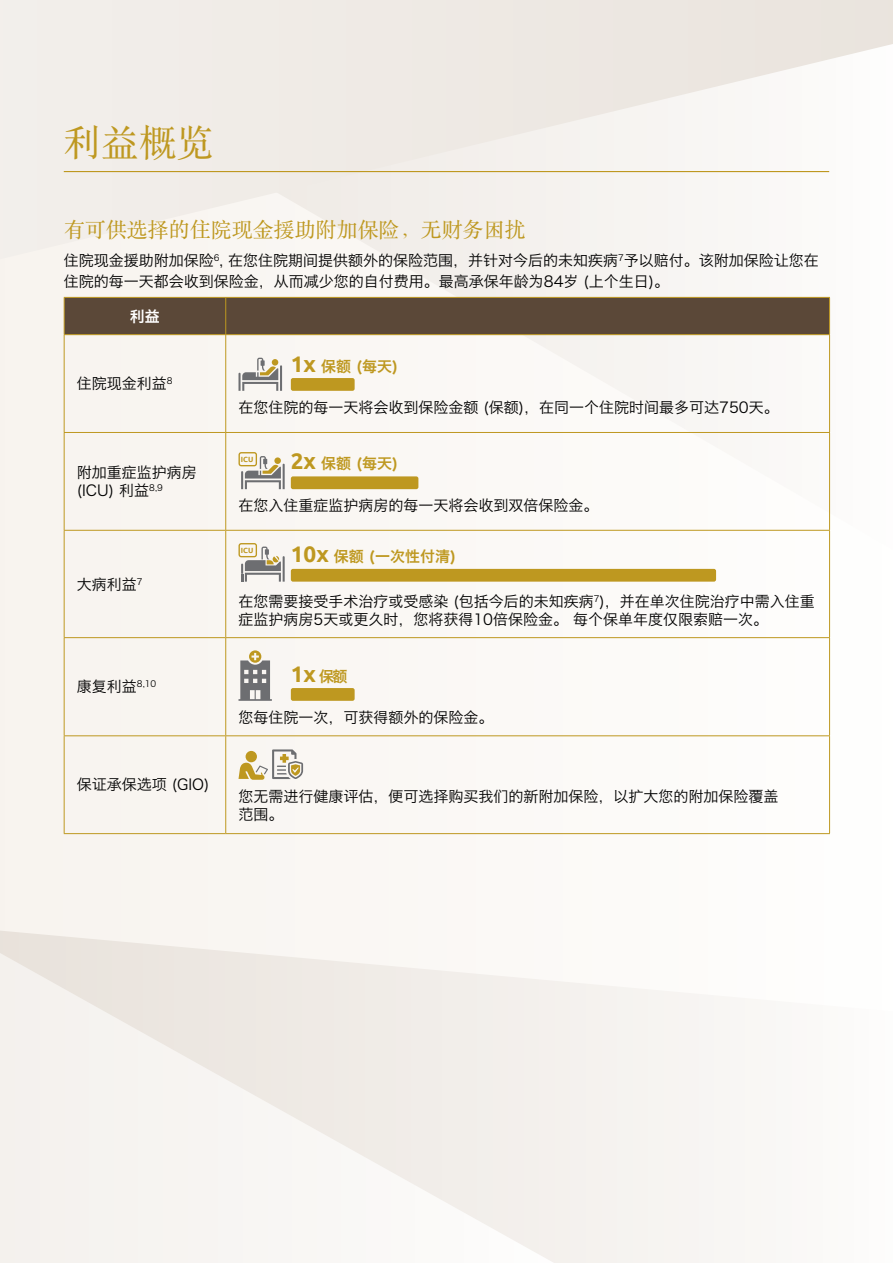
<style>
.page{position:relative;width:893px;height:1263px;background:#faf7f4}
.page>*{position:absolute;margin:0;border:0;box-sizing:border-box;transform-origin:0 0}
.t1{font:37.5px "ST Songti SC Regular";color:#be9820}
.t2{font:700 22.5px "Ubuntu";color:#be9820}
.t3{font:21px "ST Songti SC Regular";color:#be9820}
.t4{font:15px/18px "Hiragino Sans GB W3";color:#000}
.t5{font:15px "Hiragino Sans GB W6";color:#be9820}
.t6{font:15px "Hiragino Sans GB W6";color:#fff}
.t7{font:700 7.5px "Ubuntu";color:#be9820}
.s1{font-family:"Ubuntu";font-weight:700;font-size:22.5px}
.s2{font-family:"Hiragino Sans GB W6";font-weight:400;font-size:15px}
</style>
<div class="page">
<svg style="left:0;top:930px;width:477px;height:289px"></svg>
<svg style="left:37px;top:0;width:856px;height:478px"></svg>
<div style="left:65px;top:298px;width:764px;height:36px;background:#5b4838"></div>
<hr style="left:64px;top:297px;width:162px;height:1px;background:#be9820">
<hr style="left:64px;top:298px;width:1px;height:36px;background:#be9820">
<hr style="left:226px;top:297px;width:604px;height:1px;background:#be9820">
<hr style="left:225px;top:298px;width:1px;height:36px;background:#be9820">
<hr style="left:829px;top:298px;width:1px;height:36px;background:#be9820">
<hr style="left:64px;top:334px;width:162px;height:1px;background:#be9820">
<hr style="left:64px;top:335px;width:1px;height:97px;background:#be9820">
<hr style="left:226px;top:334px;width:604px;height:1px;background:#be9820">
<hr style="left:225px;top:335px;width:1px;height:97px;background:#be9820">
<hr style="left:829px;top:335px;width:1px;height:97px;background:#be9820">
<hr style="left:64px;top:432px;width:162px;height:1px;background:#be9820">
<hr style="left:64px;top:433px;width:1px;height:97px;background:#be9820">
<hr style="left:226px;top:432px;width:604px;height:1px;background:#be9820">
<hr style="left:225px;top:433px;width:1px;height:97px;background:#be9820">
<hr style="left:829px;top:433px;width:1px;height:97px;background:#be9820">
<hr style="left:64px;top:530px;width:162px;height:1px;background:#be9820">
<hr style="left:64px;top:531px;width:1px;height:106px;background:#be9820">
<hr style="left:226px;top:530px;width:604px;height:1px;background:#be9820">
<hr style="left:225px;top:531px;width:1px;height:106px;background:#be9820">
<hr style="left:829px;top:531px;width:1px;height:106px;background:#be9820">
<hr style="left:64px;top:637px;width:162px;height:1px;background:#be9820">
<hr style="left:64px;top:638px;width:1px;height:97px;background:#be9820">
<hr style="left:226px;top:637px;width:604px;height:1px;background:#be9820">
<hr style="left:225px;top:638px;width:1px;height:97px;background:#be9820">
<hr style="left:829px;top:638px;width:1px;height:97px;background:#be9820">
<hr style="left:64px;top:735px;width:162px;height:1px;background:#be9820">
<hr style="left:64px;top:736px;width:1px;height:97px;background:#be9820">
<hr style="left:226px;top:735px;width:604px;height:1px;background:#be9820">
<hr style="left:225px;top:736px;width:1px;height:97px;background:#be9820">
<hr style="left:829px;top:736px;width:1px;height:97px;background:#be9820">
<hr style="left:64px;top:833px;width:162px;height:1px;background:#be9820">
<hr style="left:226px;top:833px;width:604px;height:1px;background:#be9820">
<div style="left:291px;top:378px;width:64px;height:13px;background:#be9820;border-radius:2px"></div>
<svg style="left:238px;top:358px;width:44px;height:33px"></svg>
<svg style="left:238px;top:452px;width:47px;height:37px"></svg>
<div style="left:291px;top:476px;width:127px;height:13px;background:#be9820;border-radius:2px"></div>
<svg style="left:238px;top:543px;width:47px;height:39px"></svg>
<div style="left:291px;top:569px;width:425px;height:13px;background:#be9820;border-radius:2px"></div>
<svg style="left:238px;top:650px;width:34px;height:51px"></svg>
<div style="left:291px;top:688px;width:64px;height:13px;background:#be9820;border-radius:2px"></div>
<svg style="left:238px;top:749px;width:65px;height:31px"></svg>
<hr style="left:64px;top:171px;width:765px;height:1px;background:#be9820">
<h1 class="t1" style="left:64px;top:119px;width:151px">利益概览</h1>
<h3 class="t3" style="left:64px;top:217px;width:464px">有可供选择的住院现金援助附加保险，无财务困扰</h3>
<p class="t4" style="left:64px;top:249px;width:757px;line-height:21px">住院现金援助附加保险<sup>6</sup>, 在您住院期间提供额外的保险范围，并针对今后的未知疾病<sup>7</sup>予以赔付。该附加保险让您在住院的每一天都会收到保险金，从而减少您的自付费用。最高承保年龄为84岁 (上个生日)。</p>
<p class="t6" style="left:130px;top:306px;width:31px">利益</p>
<p class="t4" style="left:77px;top:374px;width:97px">住院现金利益<sup>8</sup></p>
<p class="t4" style="left:77px;top:463px;width:121px">附加重症监护病房(ICU) 利益<sup>8,9</sup></p>
<p class="t4" style="left:77px;top:575px;width:67px">大病利益<sup>7</sup></p>
<p class="t4" style="left:77px;top:677px;width:81px">康复利益<sup>8,10</sup></p>
<p class="t4" style="left:77px;top:775px;width:134px">保证承保选项 (GIO)</p>
<p class="t5" style="left:291px;top:356px;width:109px"><span class="s1">1x</span> 保额 (每天)</p>
<p class="t4" style="left:238px;top:398px;width:542px">在您住院的每一天将会收到保险金额 (保额)，在同一个住院时间最多可达750天。</p>
<p class="t7" style="left:241px;top:455px;width:14px">ICU</p>
<p class="t5" style="left:291px;top:453px;width:109px"><span class="s1">2x</span> 保额 (每天)</p>
<p class="t4" style="left:238px;top:496px;width:362px">在您入住重症监护病房的每一天将会收到双倍保险金。</p>
<p class="t7" style="left:241px;top:545px;width:14px">ICU</p>
<p class="t5" style="left:291px;top:547px;width:167px"><span class="s1">10x</span> 保额 (一次性付清)</p>
<p class="t4" style="left:238px;top:592px;width:578px">在您需要接受手术治疗或受感染 (包括今后的未知疾病<sup>7</sup>)，并在单次住院治疗中需入住重症监护病房5天或更久时，您将获得10倍保险金。 每个保单年度仅限索赔一次。</p>
<h2 class="t2" style="left:291px;top:660px;width:58px">1x <span class="s2">保额</span></h2>
<p class="t4" style="left:238px;top:708px;width:256px">您每住院一次，可获得额外的保险金。</p>
<p class="t4" style="left:238px;top:787px;width:542px">您无需进行健康评估，便可选择购买我们的新附加保险，以扩大您的附加保险覆盖范围。</p>
</div>
